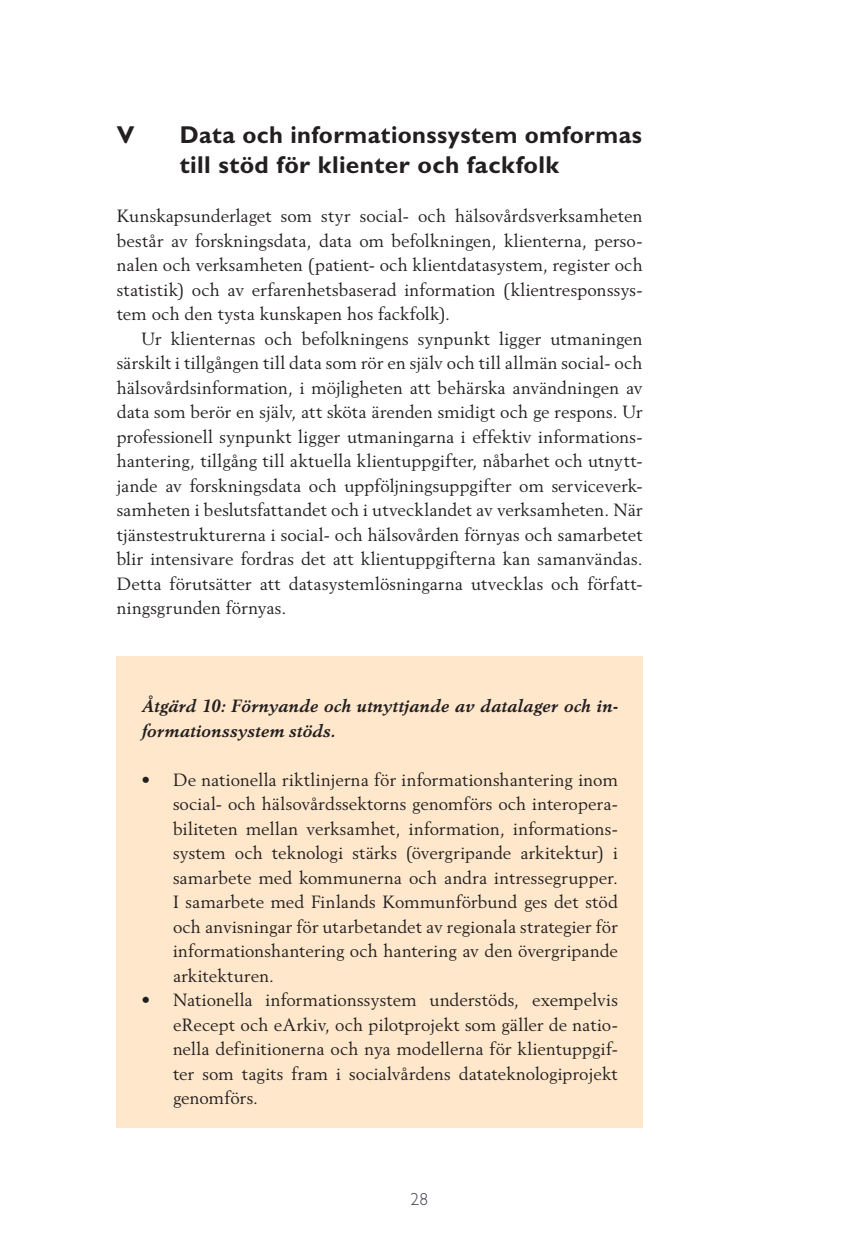
<style>
.page{position:relative;width:854px;height:1242px;background:#fff}
.page>*{position:absolute;margin:0;border:0;box-sizing:border-box;transform-origin:0 0}
.t1{font:700 24.5px/29.8px "Gill Sans Std";letter-spacing:.02em;color:#231f20}
.t2{font:17.5px/24.5px "Berling LT Std";letter-spacing:.01em;color:#231f20;text-align:justify}
.t3{font:italic 700 17.5px/24.5px "Berling LT Std";letter-spacing:.02em;color:#231f20}
.t4{font:300 17.5px "Gill Sans Std";color:#40444e}
</style>
<div class="page">
<div style="left:117px;top:656px;width:525px;height:471px;background:#fee7cb"></div>
<h1 class="t1" style="left:117px;top:120px;width:19px">V</h1>
<h1 class="t1" style="left:180px;top:120px;width:464px">Data och informationssystem omformas till stöd för klienter och fackfolk</h1>
<p class="t2" style="left:117px;top:203px;width:527px">Kunskapsunderlaget som styr social- och hälsovårdsverksamheten består av forskningsdata, data om befolkningen, klienterna, perso&shy;nalen och verksamheten (patient- och klientdatasystem, register och statistik) och av erfarenhetsbaserad information (klientresponssys&shy;tem och den tysta kunskapen hos fackfolk).</p>
<p class="t2" style="left:117px;top:326px;width:527px;text-indent:25px">Ur klienternas och befolkningens synpunkt ligger utmaningen särskilt i tillgången till data som rör en själv och till allmän social- och hälsovårdsinformation, i möjligheten att behärska användningen av data som berör en själv, att sköta ärenden smidigt och ge respons. Ur professionell synpunkt ligger utmaningarna i effektiv informations&shy;hantering, tillgång till aktuella klientuppgifter, nåbarhet och utnytt&shy;jande av forskningsdata och uppföljningsuppgifter om serviceverk&shy;samheten i beslutsfattandet och i utvecklandet av verksamheten. När tjänstestrukturerna i social- och hälsovården förnyas och samarbetet blir intensivare fordras det att klientuppgifterna kan samanvändas.<br>Detta förutsätter att datasystemlösningarna utvecklas och författ&shy;ningsgrunden förnyas.</p>
<p class="t3" style="left:141px;top:693px;width:478px">Åtgärd 10: Förnyande och utnyttjande av datalager och in&shy;formationssystem stöds.</p>
<p class="t2" style="left:173px;top:767px;width:446px;text-indent:-31px">• De nationella riktlinjerna för informationshantering inom social- och hälsovårdssektorns genomförs och interopera&shy;biliteten mellan verksamhet, information, informations&shy;system och teknologi stärks (övergripande arkitektur) i samarbete med kommunerna och andra intressegrupper.<br>I samarbete med Finlands Kommunförbund ges det stöd och anvisningar för utarbetandet av regionala strategier för informationshantering och hantering av den övergripande arkitekturen.</p>
<p class="t2" style="left:173px;top:987px;width:446px;text-indent:-32px">• Nationella informationssystem understöds, exempelvis eRecept och eArkiv, och pilotprojekt som gäller de natio&shy;nella definitionerna och nya modellerna för klientuppgif&shy;ter som tagits fram i socialvårdens datateknologiprojekt genomförs.</p>
<p class="t4" style="left:411px;top:1189px;width:19px">28</p>
</div>
